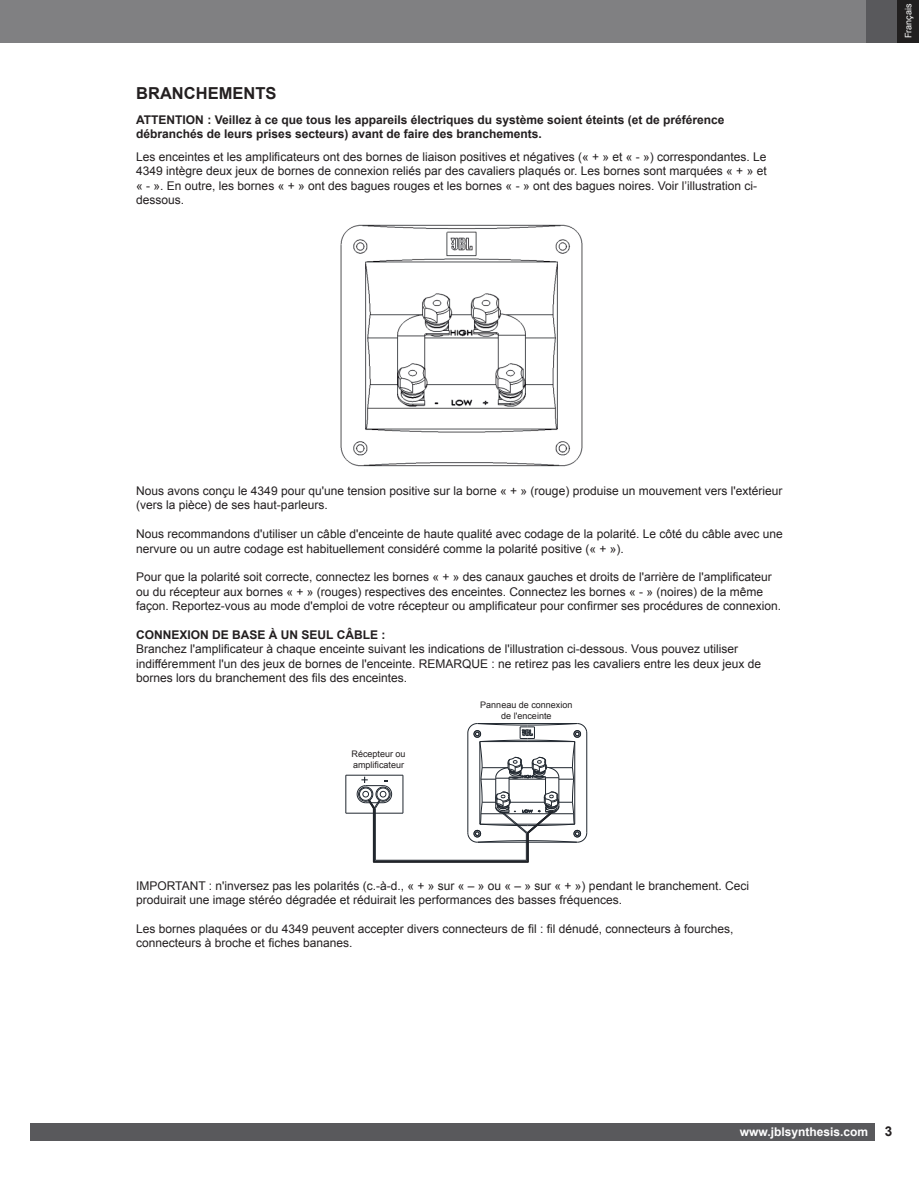
<style>
.page{position:relative;width:919px;height:1188px;background:#fff}
.page>*{position:absolute;margin:0;border:0;box-sizing:border-box;transform-origin:0 0}
.Title_1{font:700 16.5px "Arial";color:#231f20}
.t1{font:12px/14.4px "Arial";color:#231f20}
.t2{font:700 12px/14.4px "Arial";color:#231f20}
.t3{font:700 12px "Arial";color:#fff}
.t4{font:9px/10.8px "Arial";color:#231f20}
.t5{font:9px "Arial";color:#fff}
.s1{font-size:13.5px;color:#231f20}
</style>
<div class="page">
<div style="left:0;top:0;width:865px;height:42px;background:#808082"></div>
<div style="left:865px;top:0;width:32px;height:42px;background:#59595c"></div>
<div style="left:897px;top:0;width:21px;height:42px;background:#211f1f"></div>
<div style="left:30px;top:1123px;width:844px;height:18px;background:#59595c"></div>
<img style="left:340px;top:224px;width:243px;height:243px">
<hr style="left:373px;top:862px;width:155px;height:1px;background:#20272f">
<svg style="left:345px;top:723px;width:242px;height:139px"></svg>
<p class="Title_1" style="left:136px;top:82px;width:142px">BRANCHEMENTS</p>
<p class="t2" style="left:136px;top:113px;width:589px">ATTENTION : Veillez à ce que tous les appareils électriques du système soient éteints (et de préférence débranchés de leurs prises secteurs) avant de faire des branchements.</p>
<p class="t1" style="left:136px;top:150px;width:632px">Les enceintes et les amplificateurs ont des bornes de liaison positives et négatives (« + » et « - ») correspondantes. Le 4349 intègre deux jeux de bornes de connexion reliés par des cavaliers plaqués or. Les bornes sont marquées « + » et « - ». En outre, les bornes « + » ont des bagues rouges et les bornes « - » ont des bagues noires. Voir l’illustration ci&shy;dessous.</p>
<p class="t5" style="left:902px;top:38px;width:36px;rotate:-90deg">Français</p>
<p class="t1" style="left:136px;top:484px;width:647px">Nous avons conçu le 4349 pour qu'une tension positive sur la borne « + » (rouge) produise un mouvement vers l'extérieur (vers la pièce) de ses haut-parleurs.</p>
<p class="t1" style="left:136px;top:527px;width:648px">Nous recommandons d'utiliser un câble d'enceinte de haute qualité avec codage de la polarité. Le côté du câble avec une nervure ou un autre codage est habituellement considéré comme la polarité positive (« + »).</p>
<p class="t1" style="left:136px;top:570px;width:646px">Pour que la polarité soit correcte, connectez les bornes « + » des canaux gauches et droits de l'arrière de l'amplificateur ou du récepteur aux bornes « + » (rouges) respectives des enceintes. Connectez les bornes « - » (noires) de la même façon. Reportez-vous au mode d'emploi de votre récepteur ou amplificateur pour confirmer ses procédures de connexion.</p>
<p class="t2" style="left:136px;top:628px;width:251px">CONNEXION DE BASE À UN SEUL CÂBLE :</p>
<p class="t1" style="left:136px;top:642px;width:626px">Branchez l'amplificateur à chaque enceinte suivant les indications de l'illustration ci-dessous. Vous pouvez utiliser indifféremment l'un des jeux de bornes de l'enceinte. REMARQUE : ne retirez pas les cavaliers entre les deux jeux de bornes lors du branchement des fils des enceintes.</p>
<p class="t4" style="left:351px;top:749px;width:56px">Récepteur ou amplificateur</p>
<p class="t4" style="left:480px;top:700px;width:94px;text-align:center">Panneau de connexion de l'enceinte</p>
<p class="t1" style="left:136px;top:878px;width:614px">IMPORTANT : n'inversez pas les polarités (c.-à-d., « + » sur « – » ou « – » sur « + ») pendant le branchement. Ceci produirait une image stéréo dégradée et réduirait les performances des basses fréquences.</p>
<p class="t1" style="left:136px;top:921px;width:598px">Les bornes plaquées or du 4349 peuvent accepter divers connecteurs de fil : fil dénudé, connecteurs à fourches, connecteurs à broche et fiches bananes.</p>
<p class="t3" style="left:739px;top:1123px;width:154px">www.jblsynthesis.com <span class="s1">3</span></p>
</div>
